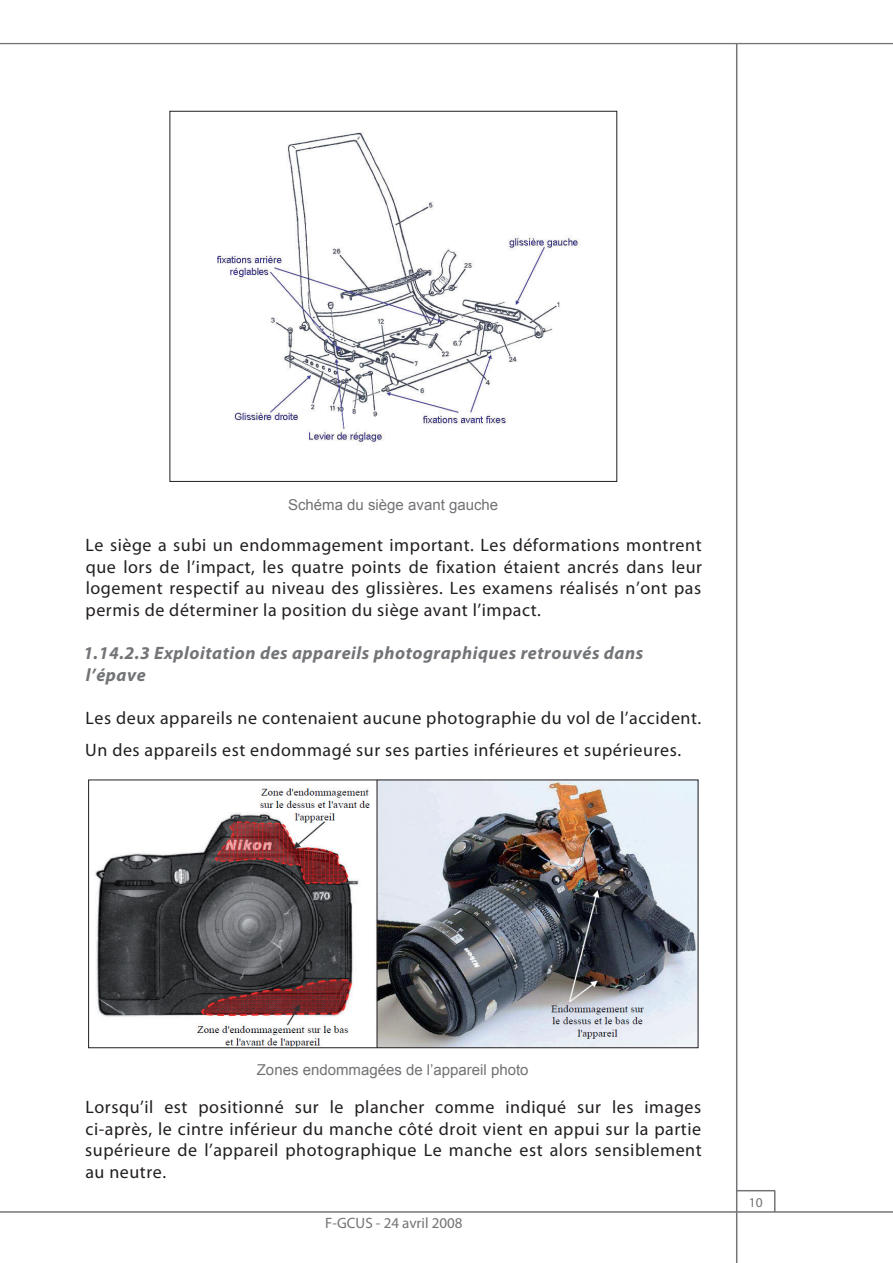
<style>
.page{position:relative;width:893px;height:1263px;background:#fff}
.page>*{position:absolute;margin:0;border:0;box-sizing:border-box;transform-origin:0 0}
.t1{font:18px/21.6px "Myriad Pro";letter-spacing:.03em;color:#231f20;text-align:justify}
.t2{font:italic 700 18px/21.6px "Myriad Pro";letter-spacing:.03em;color:#727477}
.t3{font:15px "Arial";color:#717275}
.t4{font:15px "Myriad Pro";color:#727477}
.t5{font:13.5px "Myriad Pro";color:#727477}
</style>
<div class="page">
<hr style="left:0;top:1211px;width:893px;height:2px;background:#727477">
<hr style="left:0;top:43px;width:893px;height:1px;background:#727477">
<hr style="left:736px;top:44px;width:1px;height:1219px;background:#727477">
<hr style="left:736px;top:1190px;width:39px;height:1px;background:#727477">
<svg style="left:774px;top:1191px;width:1px;height:20px"></svg>
<img style="left:217px;top:132px;width:362px;height:312px">
<img style="left:95px;top:781px;width:601px;height:265px">
<div style="left:88px;top:779px;width:610px;height:269px;border:1px solid #231f20"></div>
<hr style="left:377px;top:780px;width:1px;height:268px;background:#231f20">
<p class="t3" style="left:288px;top:495px;width:212px">Schéma du siège avant gauche</p>
<p class="t1" style="left:85px;top:534px;width:618px">Le siège a subi un endommagement important. Les déformations montrent que lors de l’impact, les quatre points de fixation étaient ancrés dans leur logement respectif au niveau des glissières. Les examens réalisés n’ont pas permis de déterminer la position du siège avant l’impact.</p>
<p class="t2" style="left:83px;top:642px;width:561px">1.14.2.3 Exploitation des appareils photographiques retrouvés dans l’épave</p>
<p class="t1" style="left:85px;top:701px;width:617px;line-height:32.4px">Les deux appareils ne contenaient aucune photographie du vol de l’accident.<br>Un des appareils est endommagé sur ses parties inférieures et supérieures.</p>
<p class="t3" style="left:257px;top:1059px;width:273px">Zones endommagées de l’appareil photo</p>
<p class="t1" style="left:85px;top:1096px;width:618px">Lorsqu’il est positionné sur le plancher comme indiqué sur les images ci-après, le cintre inférieur du manche côté droit vient en appui sur la partie supérieure de l’appareil photographique Le manche est alors sensiblement au neutre.</p>
<p class="t4" style="left:325px;top:1213px;width:139px">F-GCUS - 24 avril 2008</p>
<p class="t5" style="left:749px;top:1194px;width:15px">10</p>
</div>
